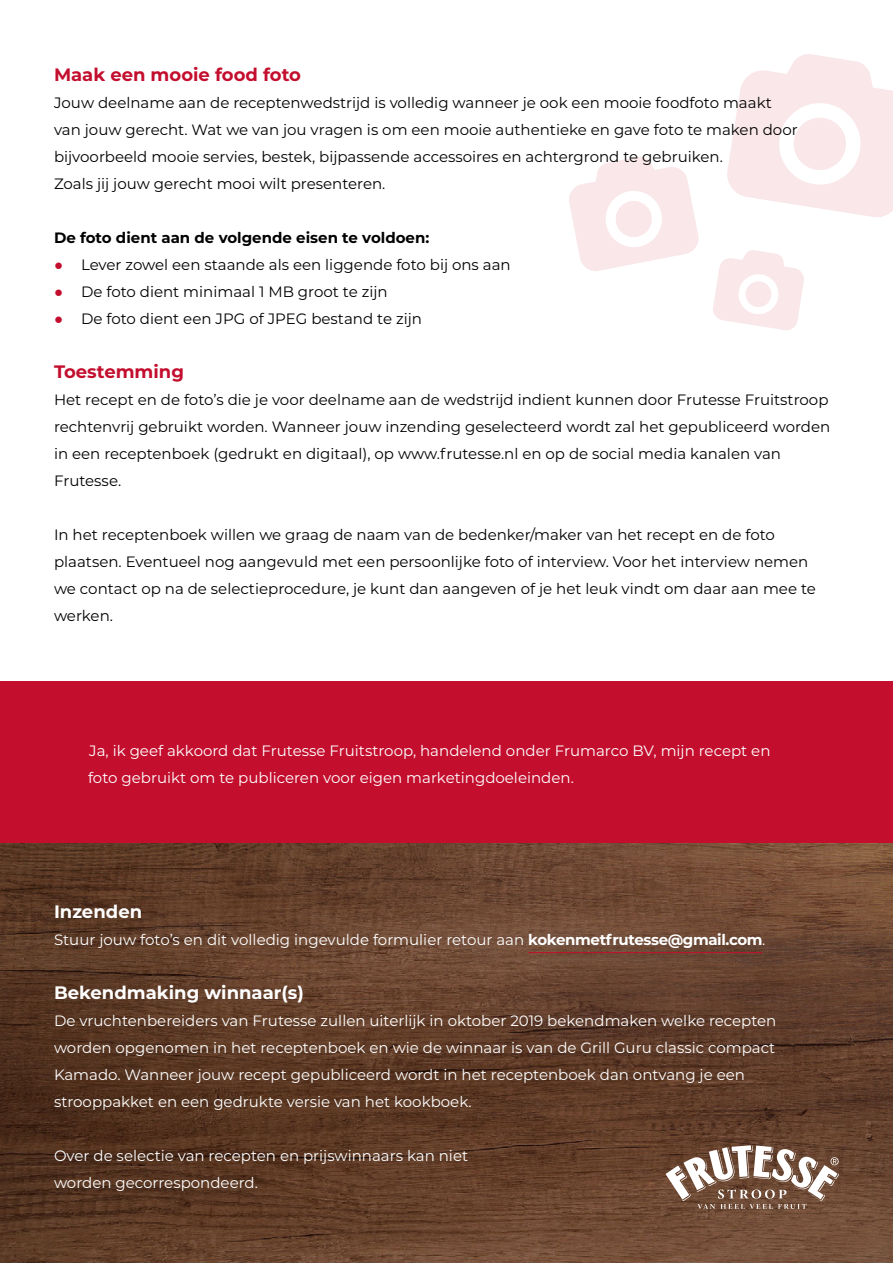
<style>
.page{position:relative;width:893px;height:1263px;background:#fff}
.page>*{position:absolute;margin:0;border:0;box-sizing:border-box;transform-origin:0 0}
.Kop_1{font:700 18px "Montserrat";color:#c30e2e}
.Kop_1-2{font:700 18px "Montserrat";color:#fff}
.t1{font:15px/27px "Montserrat";color:#000}
.t2{font:15px/27px "Montserrat";color:#fff}
.t3{font:700 15px "Montserrat";color:#000}
.s1{font-family:"Arial";color:#c30e2e}
.s2{font-weight:700}
</style>
<div class="page">
<svg style="left:727px;top:54px;width:166px;height:163px"></svg>
<svg style="left:569px;top:157px;width:130px;height:114px"></svg>
<svg style="left:713px;top:250px;width:91px;height:80px"></svg>
<div style="left:0;top:682px;width:893px;height:161px;background:#c30e2e"></div>
<img style="left:0;top:843px;width:893px;height:420px">
<hr style="left:528px;top:952px;width:234px;height:1px;background:#c30e2e">
<svg style="left:666px;top:1145px;width:173px;height:64px"></svg>
<p class="Kop_1" style="left:54px;top:62px;width:248px">Maak een mooie food foto</p>
<p class="t1" style="left:54px;top:89px;width:745px">Jouw deelname aan de receptenwedstrijd is volledig wanneer je ook een mooie foodfoto maakt van jouw gerecht. Wat we van jou vragen is om een mooie authentieke en gave foto te maken door bijvoorbeeld mooie servies, bestek, bijpassende accessoires en achtergrond te gebruiken.<br>Zoals jij jouw gerecht mooi wilt presenteren.</p>
<p class="t3" style="left:54px;top:227px;width:377px">De foto dient aan de volgende eisen te voldoen:</p>
<p class="t1" style="left:54px;top:251px;width:458px"><span class="s1">●</span> Lever zowel een staande als een liggende foto bij ons aan</p>
<p class="t1" style="left:54px;top:278px;width:335px"><span class="s1">●</span> De foto dient minimaal 1 MB groot te zijn</p>
<p class="t1" style="left:54px;top:305px;width:369px"><span class="s1">●</span> De foto dient een JPG of JPEG bestand te zijn</p>
<p class="Kop_1" style="left:54px;top:359px;width:132px">Toestemming</p>
<p class="t1" style="left:54px;top:386px;width:778px">Het recept en de foto’s die je voor deelname aan de wedstrijd indient kunnen door Frutesse Fruitstroop rechtenvrij gebruikt worden. Wanneer jouw inzending geselecteerd wordt zal het gepubliceerd worden in een receptenboek (gedrukt en digitaal), op www.frutesse.nl en op de social media kanalen van Frutesse.</p>
<p class="t1" style="left:54px;top:521px;width:763px">In het receptenboek willen we graag de naam van de bedenker/maker van het recept en de foto plaatsen. Eventueel nog aangevuld met een persoonlijke foto of interview. Voor het interview nemen we contact op na de selectieprocedure, je kunt dan aangeven of je het leuk vindt om daar aan mee te werken.</p>
<p class="t2" style="left:88px;top:737px;width:684px">Ja, ik geef akkoord dat Frutesse Fruitstroop, handelend onder Frumarco BV, mijn recept en foto gebruikt om te publiceren voor eigen marketingdoeleinden.</p>
<p class="Kop_1-2" style="left:54px;top:899px;width:90px">Inzenden</p>
<p class="t2" style="left:54px;top:926px;width:713px">Stuur jouw foto’s en dit volledig ingevulde formulier retour aan <span class="s2">kokenmetfrutesse@gmail.com</span>.</p>
<p class="Kop_1-2" style="left:54px;top:980px;width:251px">Bekendmaking winnaar(s)</p>
<p class="t2" style="left:54px;top:1007px;width:724px">De vruchtenbereiders van Frutesse zullen uiterlijk in oktober 2019 bekendmaken welke recepten worden opgenomen in het receptenboek en wie de winnaar is van de Grill Guru classic compact Kamado. Wanneer jouw recept gepubliceerd wordt in het receptenboek dan ontvang je een strooppakket en een gedrukte versie van het kookboek.</p>
<p class="t2" style="left:54px;top:1142px;width:416px">Over de selectie van recepten en prijswinnaars kan niet worden gecorrespondeerd.</p>
</div>
